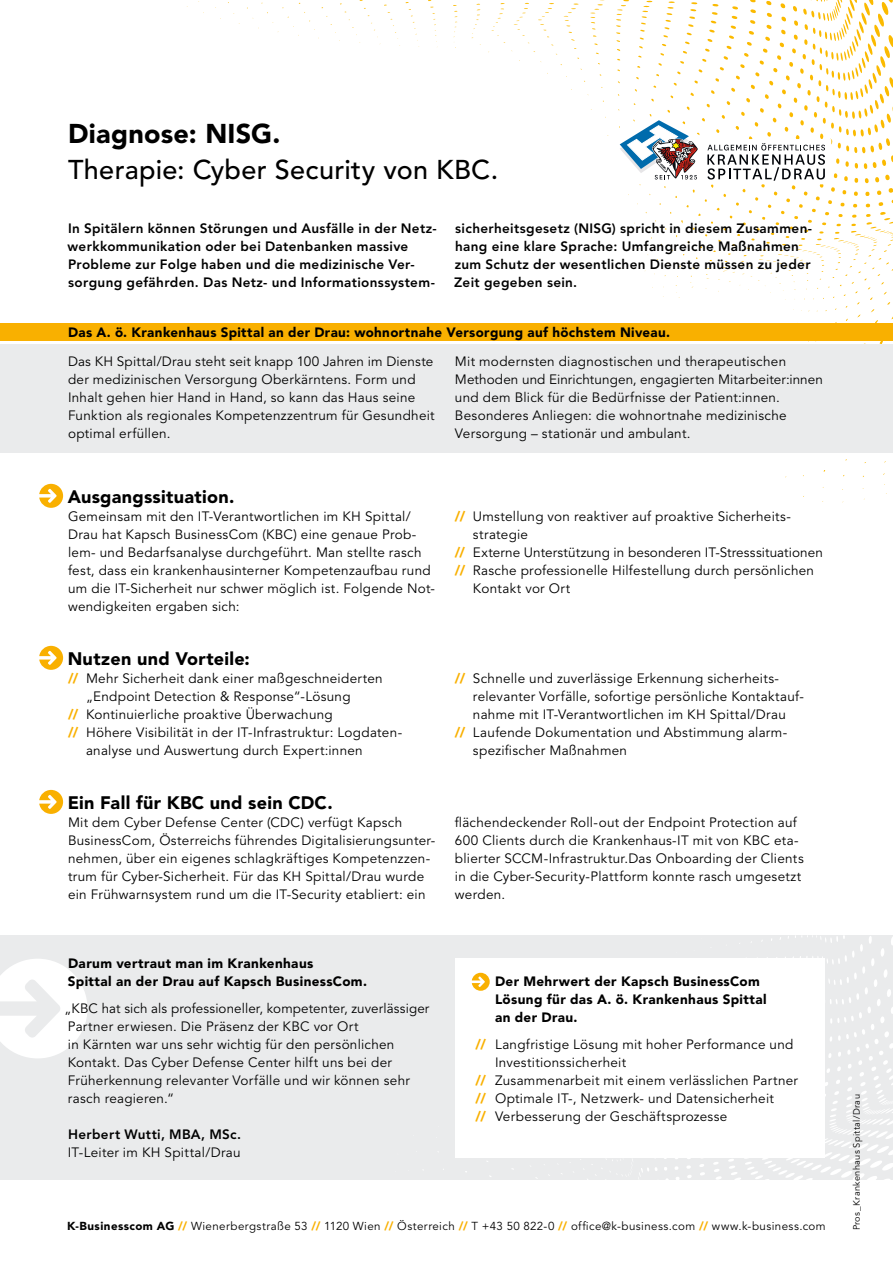
<style>
.page{position:relative;width:893px;height:1263px;background:#fff}
.page>*{position:absolute;margin:0;border:0;box-sizing:border-box;transform-origin:0 0}
.t1{font:500 27px "Avenir LT Pro";letter-spacing:.015em;color:#000}
.t2{font:900 27px "Avenir LT Pro";letter-spacing:.01em;color:#000}
.t3{font:900 18px "Avenir LT Pro";letter-spacing:.015em;color:#000}
.t4{font:13.5px/18px "Avenir LT Pro";letter-spacing:.02em;color:#000}
.t5{font:800 13.5px/18px "Avenir LT Pro";letter-spacing:.025em;color:#000}
.t6{font:900 13.5px/18px "Avenir LT Pro";letter-spacing:.03em;color:#000}
.t7{font:11.55px "Avenir LT Pro";letter-spacing:.035em;color:#000}
.t8{font:9.3px "Avenir LT Pro";letter-spacing:.035em;color:#000}
.s1{font-weight:900;color:#f9b000}
.s2{font-weight:900}
</style>
<div class="page">
<svg style="left:187px;top:0;width:706px;height:502px"></svg>
<div style="left:0;top:935px;width:893px;height:245px;background:#eaebec"></div>
<svg style="left:443px;top:935px;width:450px;height:245px"></svg>
<svg style="left:0;top:959px;width:87px;height:99px"></svg>
<div style="left:455px;top:958px;width:370px;height:199px;background:#fff"></div>
<svg style="left:472px;top:973px;width:18px;height:18px"></svg>
<div style="left:0;top:344px;width:893px;height:109px;background:#eaebec"></div>
<svg style="left:39px;top:484px;width:24px;height:24px"></svg>
<svg style="left:39px;top:646px;width:24px;height:24px"></svg>
<svg style="left:39px;top:790px;width:24px;height:24px"></svg>
<div style="left:0;top:324px;width:893px;height:17px;background:#f9b000"></div>
<svg style="left:612px;top:115px;width:219px;height:69px"></svg>
<h1 class="t2" style="left:68px;top:118px;width:214px">Diagnose: NISG.</h1>
<h1 class="t1" style="left:68px;top:154px;width:432px">Therapie: Cyber Security von KBC.</h1>
<p class="t5" style="left:68px;top:220px;width:371px">In Spitälern können Störungen und Ausfälle in der Netz&shy;werkkommunikation oder bei Datenbanken massive Probleme zur Folge haben und die medizinische Ver&shy;sorgung gefährden. Das Netz- und Informationssystem-</p>
<p class="t5" style="left:454px;top:220px;width:359px">sicherheitsgesetz (NISG) spricht in diesem Zusammen&shy;hang eine klare Sprache: Umfangreiche Maßnahmen zum Schutz der wesentlichen Dienste müssen zu jeder Zeit gegeben sein.</p>
<p class="t6" style="left:68px;top:323px;width:604px">Das A. ö. Krankenhaus Spittal an der Drau: wohnortnahe Versorgung auf höchstem Niveau.</p>
<p class="t4" style="left:68px;top:353px;width:368px">Das KH Spittal/Drau steht seit knapp 100 Jahren im Dienste der medizinischen Versorgung Oberkärntens. Form und Inhalt gehen hier Hand in Hand, so kann das Haus seine Funktion als regionales Kompetenzzentrum für Gesundheit optimal erfüllen.</p>
<p class="t4" style="left:455px;top:353px;width:369px">Mit modernsten diagnostischen und therapeutischen Methoden und Einrichtungen, engagierten Mitarbeiter:innen und dem Blick für die Bedürfnisse der Patient:innen.<br>Besonderes Anliegen: die wohnortnahe medizinische Versorgung – stationär und ambulant.</p>
<h2 class="t3" style="left:68px;top:486px;width:168px">Ausgangssituation.</h2>
<p class="t4" style="left:68px;top:508px;width:368px">Gemeinsam mit den IT-Verantwortlichen im KH Spittal/ Drau hat Kapsch BusinessCom (KBC) eine genaue Prob&shy;lem- und Bedarfsanalyse durchgeführt. Man stellte rasch fest, dass ein krankenhausinterner Kompetenzaufbau rund um die IT-Sicherheit nur schwer möglich ist. Folgende Not&shy;wendigkeiten ergaben sich:</p>
<h2 class="t3" style="left:68px;top:648px;width:184px">Nutzen und Vorteile:</h2>
<p class="t4" style="left:68px;top:670px;width:316px"><span class="s1">//</span> Mehr Sicherheit dank einer maßgeschneiderten</p>
<p class="t4" style="left:86px;top:688px;width:266px">„Endpoint Detection &amp; Response“-Lösung</p>
<p class="t4" style="left:68px;top:706px;width:266px"><span class="s1">//</span> Kontinuierliche proaktive Überwachung</p>
<p class="t4" style="left:68px;top:724px;width:336px"><span class="s1">//</span> Höhere Visibilität in der IT-Infrastruktur: Logdaten-</p>
<p class="t4" style="left:86px;top:742px;width:278px">analyse und Auswertung durch Expert:innen</p>
<h2 class="t3" style="left:68px;top:792px;width:266px">Ein Fall für KBC und sein CDC.</h2>
<p class="t4" style="left:455px;top:508px;width:337px"><span class="s1">//</span> Umstellung von reaktiver auf proaktive Sicherheits-</p>
<p class="t4" style="left:473px;top:526px;width:57px">strategie</p>
<p class="t4" style="left:455px;top:544px;width:369px"><span class="s1">//</span> Externe Unterstützung in besonderen IT-Stresssituationen</p>
<p class="t4" style="left:455px;top:562px;width:361px"><span class="s1">//</span> Rasche professionelle Hilfestellung durch persönlichen</p>
<p class="t4" style="left:473px;top:580px;width:99px">Kontakt vor Ort</p>
<p class="t4" style="left:455px;top:670px;width:326px"><span class="s1">//</span> Schnelle und zuverlässige Erkennung sicherheits-</p>
<p class="t4" style="left:473px;top:688px;width:332px">relevanter Vorfälle, sofortige persönliche Kontaktauf-</p>
<p class="t4" style="left:473px;top:706px;width:314px">nahme mit IT-Verantwortlichen im KH Spittal/Drau</p>
<p class="t4" style="left:455px;top:724px;width:334px"><span class="s1">//</span> Laufende Dokumentation und Abstimmung alarm-</p>
<p class="t4" style="left:473px;top:742px;width:156px">spezifischer Maßnahmen</p>
<p class="t4" style="left:68px;top:814px;width:369px">Mit dem Cyber Defense Center (CDC) verfügt Kapsch BusinessCom, Österreichs führendes Digitalisierungsunter&shy;nehmen, über ein eigenes schlagkräftiges Kompetenzzen&shy;trum für Cyber-Sicherheit. Für das KH Spittal/Drau wurde ein Frühwarnsystem rund um die IT-Security etabliert: ein</p>
<p class="t4" style="left:455px;top:814px;width:350px">flächendeckender Roll-out der Endpoint Protection auf 600 Clients durch die Krankenhaus-IT mit von KBC eta&shy;blierter SCCM-Infrastruktur.Das Onboarding der Clients in die Cyber-Security-Plattform konnte rasch umgesetzt werden.</p>
<p class="t6" style="left:68px;top:954px;width:301px">Darum vertraut man im Krankenhaus<br>Spittal an der Drau auf Kapsch BusinessCom.</p>
<p class="t4" style="left:65px;top:1000px;width:366px">„KBC hat sich als professioneller, kompetenter, zuverlässiger Partner erwiesen. Die Präsenz der KBC vor Ort<br>in Kärnten war uns sehr wichtig für den persönlichen Kontakt. Das Cyber Defense Center hilft uns bei der Früherkennung relevanter Vorfälle und wir können sehr rasch reagieren.“</p>
<p class="t5" style="left:68px;top:1125px;width:175px">Herbert Wutti, MBA, MSc.</p>
<p class="t4" style="left:68px;top:1144px;width:174px">IT-Leiter im KH Spittal/Drau</p>
<p class="t6" style="left:495px;top:972px;width:273px">Der Mehrwert der Kapsch BusinessCom<br>Lösung für das A. ö. Krankenhaus Spittal an der Drau.</p>
<p class="t4" style="left:475px;top:1036px;width:319px"><span class="s1">//</span> Langfristige Lösung mit hoher Performance und</p>
<p class="t4" style="left:495px;top:1054px;width:133px">Investitionssicherheit</p>
<p class="t4" style="left:475px;top:1072px;width:324px"><span class="s1">//</span> Zusammenarbeit mit einem verlässlichen Partner</p>
<p class="t4" style="left:475px;top:1090px;width:300px"><span class="s1">//</span> Optimale IT-, Netzwerk- und Datensicherheit</p>
<p class="t4" style="left:475px;top:1108px;width:253px"><span class="s1">//</span> Verbesserung der Geschäftsprozesse</p>
<p class="t7" style="left:67px;top:1219px;width:760px"><span class="s2">K-Businesscom AG</span> <span class="s1">//</span> Wienerbergstraße 53 <span class="s1">//</span> 1120 Wien <span class="s1">//</span> Österreich <span class="s1">//</span> T +43 50 822-0 <span class="s1">//</span> office@k-business.com <span class="s1">//</span> www.k-business.com</p>
<p class="t8" style="left:851px;top:1230px;width:138px;rotate:-90deg">Pros_Krankenhaus Spittal/Drau</p>
</div>
